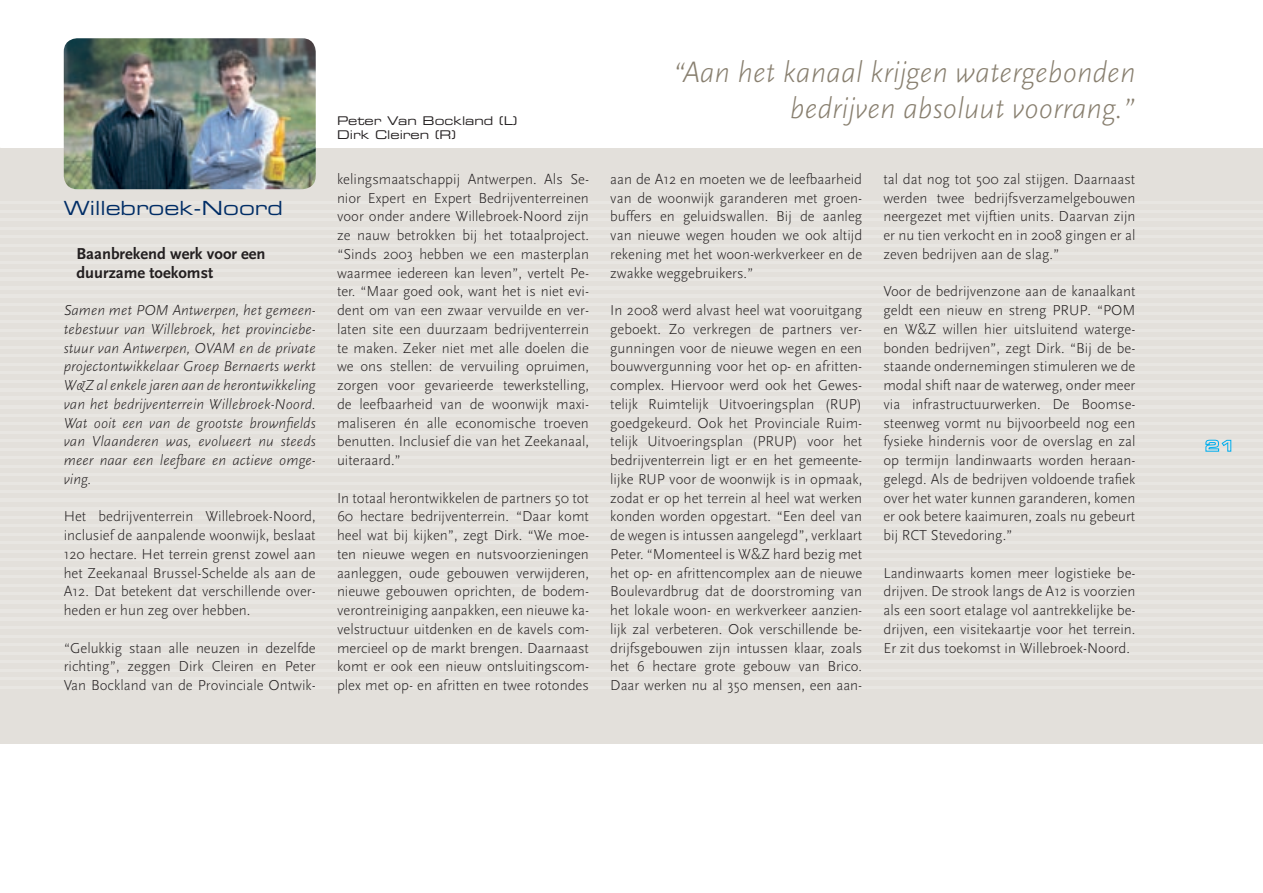
<style>
.page{position:relative;width:1263px;height:893px;background:#fff}
.page>*{position:absolute;margin:0;border:0;box-sizing:border-box;transform-origin:0 0}
.t1{font:italic 300 30px/36px "Scala Sans";color:#887f6f;text-align:right}
.t2{font:19.5px "Eurostile LT Extended Two";color:#002d66}
.t3{font:700 16.5px/18.8px "Scala Sans";color:#231f20}
.t4{font:300 15px/18.8px "Scala Sans";color:#231f20;text-align:justify}
.t5{font:italic 300 15px/18.8px "Scala Sans";color:#231f20;text-align:justify}
.t6{font:12px/14.4px "Eurostile LT Extended Two";color:#231f20}
</style>
<div class="page">
<div style="left:0;top:148px;width:1263px;height:595px;background:#e3e0db"></div>
<hr style="left:0;top:201px;width:1263px;height:3px;background:#e8e6e2">
<hr style="left:0;top:210px;width:1263px;height:3px;background:#e8e6e2">
<hr style="left:0;top:218px;width:1263px;height:3px;background:#e8e6e2">
<hr style="left:0;top:227px;width:1263px;height:3px;background:#e8e6e2">
<hr style="left:0;top:235px;width:1263px;height:3px;background:#e8e6e2">
<hr style="left:0;top:244px;width:1263px;height:3px;background:#e8e6e2">
<hr style="left:0;top:252px;width:1263px;height:3px;background:#e8e6e2">
<hr style="left:0;top:261px;width:1263px;height:3px;background:#e8e6e2">
<hr style="left:0;top:269px;width:1263px;height:3px;background:#e8e6e2">
<hr style="left:0;top:278px;width:1263px;height:3px;background:#e8e6e2">
<hr style="left:0;top:286px;width:1263px;height:3px;background:#e8e6e2">
<hr style="left:0;top:295px;width:1263px;height:3px;background:#e8e6e2">
<hr style="left:0;top:303px;width:1263px;height:3px;background:#e8e6e2">
<hr style="left:0;top:312px;width:1263px;height:3px;background:#e8e6e2">
<hr style="left:0;top:320px;width:1263px;height:3px;background:#e8e6e2">
<hr style="left:0;top:329px;width:1263px;height:3px;background:#e8e6e2">
<hr style="left:0;top:337px;width:1263px;height:3px;background:#e8e6e2">
<hr style="left:0;top:346px;width:1263px;height:3px;background:#e8e6e2">
<hr style="left:0;top:354px;width:1263px;height:3px;background:#e8e6e2">
<hr style="left:0;top:363px;width:1263px;height:3px;background:#e8e6e2">
<hr style="left:0;top:371px;width:1263px;height:3px;background:#e8e6e2">
<hr style="left:0;top:380px;width:1263px;height:3px;background:#e8e6e2">
<hr style="left:0;top:388px;width:1263px;height:3px;background:#e8e6e2">
<hr style="left:0;top:397px;width:1263px;height:3px;background:#e8e6e2">
<hr style="left:0;top:405px;width:1263px;height:3px;background:#e8e6e2">
<hr style="left:0;top:414px;width:1263px;height:3px;background:#e8e6e2">
<hr style="left:0;top:422px;width:1263px;height:3px;background:#e8e6e2">
<hr style="left:0;top:431px;width:1263px;height:3px;background:#e8e6e2">
<hr style="left:0;top:439px;width:1263px;height:3px;background:#e8e6e2">
<hr style="left:0;top:448px;width:1263px;height:3px;background:#e8e6e2">
<hr style="left:0;top:456px;width:1263px;height:3px;background:#e8e6e2">
<hr style="left:0;top:465px;width:1263px;height:3px;background:#e8e6e2">
<hr style="left:0;top:473px;width:1263px;height:3px;background:#e8e6e2">
<hr style="left:0;top:482px;width:1263px;height:3px;background:#e8e6e2">
<hr style="left:0;top:490px;width:1263px;height:3px;background:#e8e6e2">
<hr style="left:0;top:499px;width:1263px;height:3px;background:#e8e6e2">
<hr style="left:0;top:507px;width:1263px;height:3px;background:#e8e6e2">
<hr style="left:0;top:516px;width:1263px;height:3px;background:#e8e6e2">
<hr style="left:0;top:524px;width:1263px;height:3px;background:#e8e6e2">
<hr style="left:0;top:533px;width:1263px;height:3px;background:#e8e6e2">
<hr style="left:0;top:541px;width:1263px;height:3px;background:#e8e6e2">
<hr style="left:0;top:550px;width:1263px;height:3px;background:#e8e6e2">
<hr style="left:0;top:558px;width:1263px;height:3px;background:#e8e6e2">
<hr style="left:0;top:567px;width:1263px;height:3px;background:#e8e6e2">
<hr style="left:0;top:575px;width:1263px;height:3px;background:#e8e6e2">
<hr style="left:0;top:584px;width:1263px;height:3px;background:#e8e6e2">
<hr style="left:0;top:592px;width:1263px;height:3px;background:#e8e6e2">
<hr style="left:0;top:601px;width:1263px;height:3px;background:#e8e6e2">
<hr style="left:0;top:609px;width:1263px;height:3px;background:#e8e6e2">
<hr style="left:0;top:618px;width:1263px;height:3px;background:#e8e6e2">
<hr style="left:0;top:626px;width:1263px;height:3px;background:#e8e6e2">
<hr style="left:0;top:635px;width:1263px;height:3px;background:#e8e6e2">
<hr style="left:0;top:643px;width:1263px;height:3px;background:#e8e6e2">
<hr style="left:0;top:652px;width:1263px;height:3px;background:#e8e6e2">
<hr style="left:0;top:660px;width:1263px;height:3px;background:#e8e6e2">
<hr style="left:0;top:669px;width:1263px;height:3px;background:#e8e6e2">
<hr style="left:0;top:677px;width:1263px;height:3px;background:#e8e6e2">
<hr style="left:0;top:686px;width:1263px;height:3px;background:#e8e6e2">
<svg style="left:1205px;top:440px;width:26px;height:12px"></svg>
<img style="left:64px;top:38px;width:252px;height:151px">
<h2 class="t2" style="left:64px;top:195px;width:221px">Willebroek-Noord</h2>
<p class="t3" style="left:77px;top:245px;width:191px">Baanbrekend werk voor een duurzame toekomst</p>
<p class="t5" style="left:64px;top:301px;width:253px">Samen met POM Antwerpen, het gemeen&shy;tebestuur van Willebroek, het provinciebe&shy;stuur van Antwerpen, OVAM en de private projectontwikkelaar Groep Bernaerts werkt W&amp;Z al enkele jaren aan de herontwikkeling van het bedrijventerrein Willebroek-Noord.<br>Wat ooit een van de grootste brownfields van Vlaanderen was, evolueert nu steeds meer naar een leefbare en actieve omge&shy;ving.</p>
<p class="t4" style="left:64px;top:507px;width:253px">Het bedrijventerrein Willebroek-Noord, inclusief de aanpalende woonwijk, beslaat 120 hectare. Het terrein grenst zowel aan het Zeekanaal Brussel-Schelde als aan de A12. Dat betekent dat verschillende over&shy;heden er hun zeg over hebben.</p>
<p class="t4" style="left:64px;top:639px;width:253px">“Gelukkig staan alle neuzen in dezelfde richting”, zeggen Dirk Cleiren en Peter Van Bockland van de Provinciale Ontwik-</p>
<p class="t6" style="left:337px;top:113px;width:182px">Peter Van Bockland (L)<br>Dirk Cleiren (R)</p>
<p class="t4" style="left:337px;top:170px;width:253px">kelingsmaatschappij Antwerpen. Als Se&shy;nior Expert en Expert Bedrijventerreinen voor onder andere Willebroek-Noord zijn ze nauw betrokken bij het totaalproject. “Sinds 2003 hebben we een masterplan waarmee iedereen kan leven”, vertelt Pe&shy;ter. “Maar goed ook, want het is niet evi&shy;dent om van een zwaar vervuilde en ver&shy;laten site een duurzaam bedrijventerrein te maken. Zeker niet met alle doelen die we ons stellen: de vervuiling opruimen, zorgen voor gevarieerde tewerkstelling, de leefbaarheid van de woonwijk maxi&shy;maliseren én alle economische troeven benutten. Inclusief die van het Zeekanaal, uiteraard.”</p>
<p class="t4" style="left:337px;top:489px;width:253px">In totaal herontwikkelen de partners 50 tot 60 hectare bedrijventerrein. “Daar komt heel wat bij kijken”, zegt Dirk. “We moe&shy;ten nieuwe wegen en nutsvoorzieningen aanleggen, oude gebouwen verwijderen, nieuwe gebouwen oprichten, de bodem&shy;verontreiniging aanpakken, een nieuwe ka&shy;velstructuur uitdenken en de kavels com&shy;mercieel op de markt brengen. Daarnaast komt er ook een nieuw ontsluitingscom&shy;plex met op- en afritten en twee rotondes</p>
<h1 class="t1" style="left:673px;top:55px;width:464px">“Aan het kanaal krijgen watergebonden bedrijven absoluut voorrang.”</h1>
<p class="t4" style="left:610px;top:170px;width:253px">aan de A12 en moeten we de leefbaarheid van de woonwijk garanderen met groen&shy;buffers en geluidswallen. Bij de aanleg van nieuwe wegen houden we ook altijd rekening met het woon-werkverkeer en de zwakke weggebruikers.”</p>
<p class="t4" style="left:610px;top:301px;width:253px">In 2008 werd alvast heel wat vooruitgang geboekt. Zo verkregen de partners ver&shy;gunningen voor de nieuwe wegen en een bouwvergunning voor het op- en afritten&shy;complex. Hiervoor werd ook het Gewes&shy;telijk Ruimtelijk Uitvoeringsplan (RUP) goedgekeurd. Ook het Provinciale Ruim&shy;telijk Uitvoeringsplan (PRUP) voor het bedrijventerrein ligt er en het gemeente&shy;lijke RUP voor de woonwijk is in opmaak, zodat er op het terrein al heel wat werken konden worden opgestart. “Een deel van de wegen is intussen aangelegd”, verklaart Peter. “Momenteel is W&amp;Z hard bezig met het op- en afrittencomplex aan de nieuwe Boulevardbrug dat de doorstroming van het lokale woon- en werkverkeer aanzien&shy;lijk zal verbeteren. Ook verschillende be&shy;drijfsgebouwen zijn intussen klaar, zoals het 6 hectare grote gebouw van Brico.<br>Daar werken nu al 350 mensen, een aan-</p>
<p class="t4" style="left:883px;top:170px;width:253px">tal dat nog tot 500 zal stijgen. Daarnaast werden twee bedrijfsverzamelgebouwen neergezet met vijftien units. Daarvan zijn er nu tien verkocht en in 2008 gingen er al zeven bedrijven aan de slag.”</p>
<p class="t4" style="left:883px;top:282px;width:253px">Voor de bedrijvenzone aan de kanaalkant geldt een nieuw en streng PRUP. “POM en W&amp;Z willen hier uitsluitend waterge&shy;bonden bedrijven”, zegt Dirk. “Bij de be&shy;staande ondernemingen stimuleren we de modal shift naar de waterweg, onder meer via infrastructuurwerken. De Boomse&shy;steenweg vormt nu bijvoorbeeld nog een fysieke hindernis voor de overslag en zal op termijn landinwaarts worden heraan&shy;gelegd. Als de bedrijven voldoende trafiek over het water kunnen garanderen, komen er ook betere kaaimuren, zoals nu gebeurt bij RCT Stevedoring.”</p>
<p class="t4" style="left:883px;top:564px;width:253px">Landinwaarts komen meer logistieke be&shy;drijven. De strook langs de A12 is voorzien als een soort etalage vol aantrekkelijke be&shy;drijven, een visitekaartje voor het terrein.<br>Er zit dus toekomst in Willebroek-Noord.</p>
</div>
